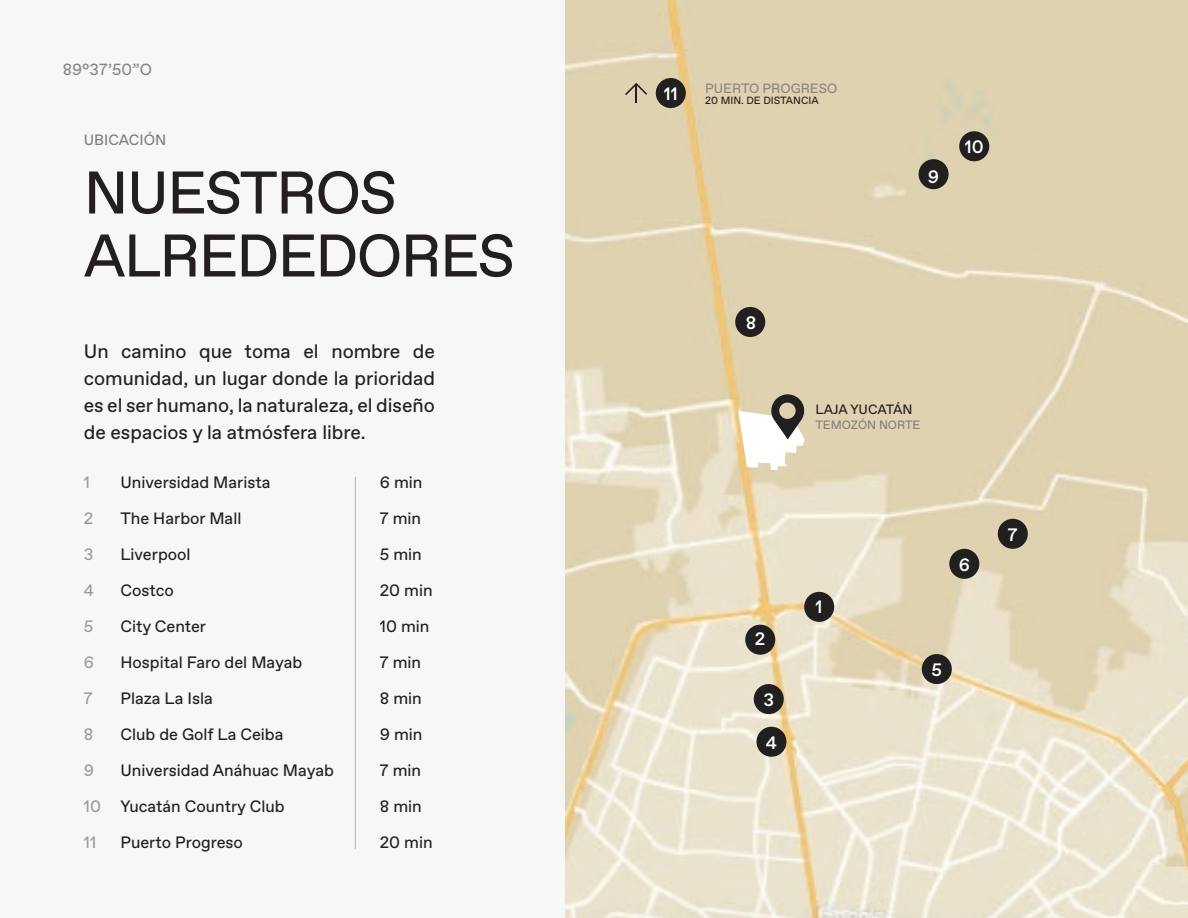
<style>
.page{position:relative;width:1188px;height:918px;background:#f7f7f7}
.page>*{position:absolute;margin:0;border:0;box-sizing:border-box;transform-origin:0 0}
.t1{font:60px/63px "Favorit";letter-spacing:-.025em;color:#231f20}
.t2{font:19.5px/27px "Favorit";color:#231f20;text-align:justify}
.t3{font:500 18px "Favorit";color:#fff}
.t4{font:16.5px/36px "Favorit";color:#231f20}
.t5{font:16.5px/36px "Favorit";color:#9a9a99}
.t6{font:16.2px "Favorit";color:#8a8582}
.t7{font:15px "Favorit";color:#808080}
.t8{font:13.5px "Favorit";color:#8a8582}
.t9{font:13.5px "Favorit";color:#211f1f}
.t10{font:12px "Favorit";color:#808080}
.t11{font:10.5px "Favorit";color:#211f1f}
</style>
<div class="page">
<hr style="left:355px;top:477px;width:1px;height:372px;background:#b5b0ab">
<img style="left:565px;top:0;width:623px;height:918px">
<div style="left:804px;top:592px;width:30px;height:30px;background:#211f1f;border-radius:50%"></div>
<div style="left:919px;top:159px;width:30px;height:30px;background:#211f1f;border-radius:50%"></div>
<div style="left:959px;top:131px;width:30px;height:30px;background:#211f1f;border-radius:50%"></div>
<div style="left:745px;top:625px;width:30px;height:30px;background:#211f1f;border-radius:50%"></div>
<div style="left:756px;top:727px;width:30px;height:30px;background:#211f1f;border-radius:50%"></div>
<div style="left:949px;top:549px;width:30px;height:30px;background:#211f1f;border-radius:50%"></div>
<div style="left:998px;top:519px;width:30px;height:30px;background:#211f1f;border-radius:50%"></div>
<div style="left:922px;top:654px;width:30px;height:30px;background:#211f1f;border-radius:50%"></div>
<div style="left:735px;top:307px;width:30px;height:30px;background:#211f1f;border-radius:50%"></div>
<div style="left:754px;top:684px;width:30px;height:30px;background:#211f1f;border-radius:50%"></div>
<div style="left:656px;top:78px;width:30px;height:30px;background:#211f1f;border-radius:50%"></div>
<svg style="left:625px;top:83px;width:22px;height:19px"></svg>
<svg style="left:738px;top:394px;width:67px;height:76px"></svg>
<p class="t6" style="left:63px;top:59px;width:91px">89°37’50”O</p>
<p class="t7" style="left:84px;top:129px;width:84px">UBICACIÓN</p>
<h1 class="t1" style="left:84px;top:160px;width:433px">NUESTROS<br>ALREDEDORES</h1>
<p class="t2" style="left:84px;top:337px;width:353px">Un camino que toma el nombre de comunidad, un lugar donde la prioridad es el ser humano, la naturaleza, el diseño de espacios y la atmósfera libre.</p>
<p class="t5" style="left:84px;top:464px;width:19px">1<br>2<br>3<br>4<br>5<br>6<br>7<br>8<br>9<br>10<br>11</p>
<p class="t4" style="left:120px;top:464px;width:215px">Universidad Marista<br>The Harbor Mall<br>Liverpool<br>Costco<br>City Center<br>Hospital Faro del Mayab<br>Plaza La Isla<br>Club de Golf La Ceiba<br>Universidad Anáhuac Mayab<br>Yucatán Country Club<br>Puerto Progreso</p>
<p class="t4" style="left:380px;top:464px;width:54px">6 min<br>7 min<br>5 min<br>20 min<br>10 min<br>7 min<br>8 min<br>9 min<br>7 min<br>8 min<br>20 min</p>
<p class="t3" style="left:664px;top:82px;width:16px">11</p>
<p class="t8" style="left:705px;top:79px;width:134px">PUERTO PROGRESO</p>
<p class="t11" style="left:705px;top:94px;width:115px">20 MIN. DE DISTANCIA</p>
<p class="t3" style="left:928px;top:164px;width:13px">9</p>
<p class="t3" style="left:965px;top:135px;width:21px">10</p>
<p class="t3" style="left:746px;top:310px;width:12px">8</p>
<p class="t9" style="left:815px;top:400px;width:99px">LAJA YUCATÁN</p>
<p class="t10" style="left:815px;top:417px;width:107px">TEMOZÓN NORTE</p>
<p class="t3" style="left:755px;top:627px;width:12px">2</p>
<p class="t3" style="left:763px;top:688px;width:12px">3</p>
<p class="t3" style="left:766px;top:730px;width:13px">4</p>
<p class="t3" style="left:815px;top:595px;width:9px">1</p>
<p class="t3" style="left:959px;top:552px;width:13px">6</p>
<p class="t3" style="left:932px;top:658px;width:12px">5</p>
<p class="t3" style="left:1008px;top:522px;width:11px">7</p>
</div>
